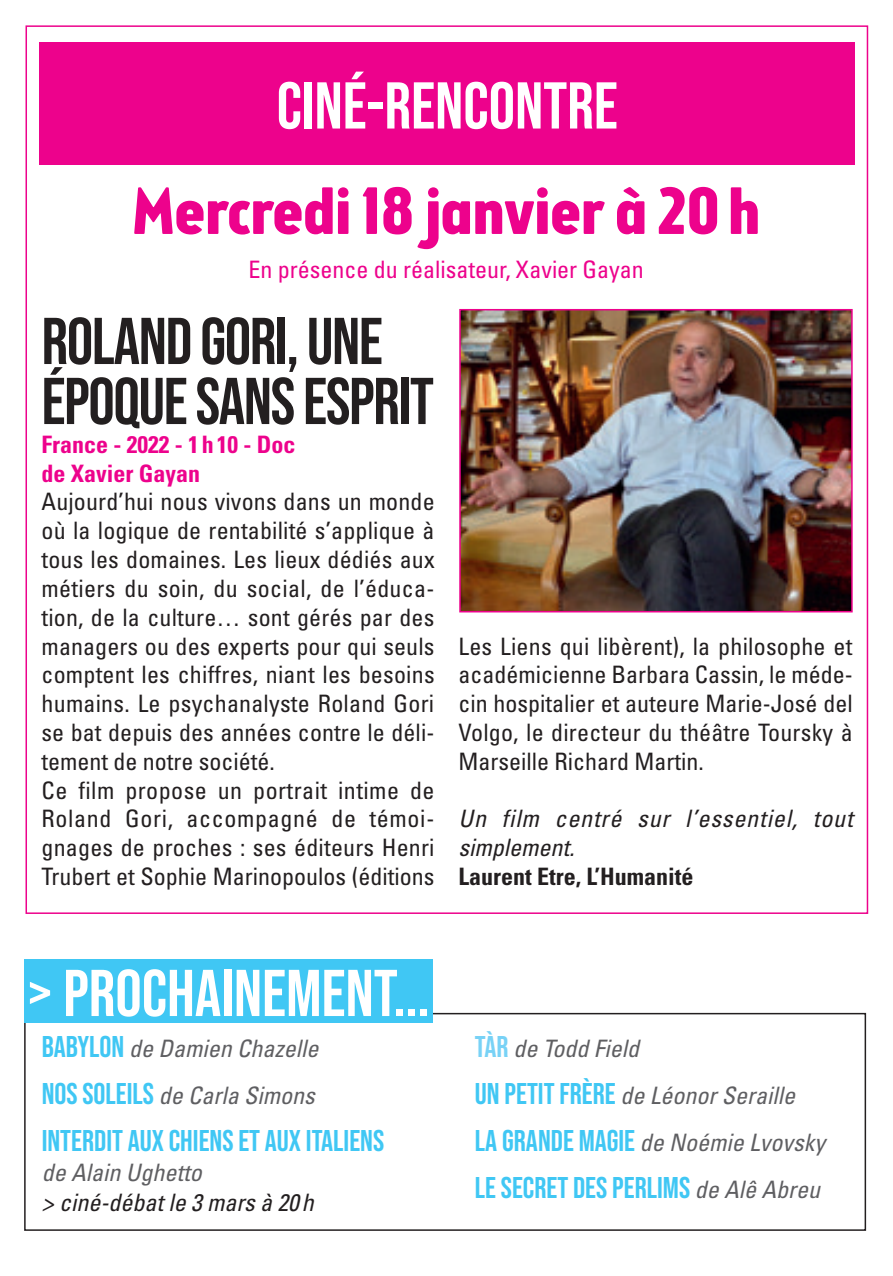
<style>
.page{position:relative;width:893px;height:1276px;background:#fff}
.page>*{position:absolute;margin:0;border:0;box-sizing:border-box;transform-origin:0 0}
.t1{font:66px "Bebas Neue";color:#fff}
.t2{font:66px/60px "Bebas Neue";letter-spacing:-.02em;color:#231f20}
.t3{font:700 66px "Brooklyn Samuels Four";color:#ed028c}
.t4{font:30px "Bebas Neue";color:#40c7f4}
.t5{font:condensed 24px/28.8px "Univers";color:#231f20;text-align:justify}
.t6{font:italic condensed 24px "Univers";color:#5f5f62}
.t7{font:italic condensed 24px/28.8px "Univers";letter-spacing:.035em;color:#231f20}
.t8{font:condensed 24px "Univers";color:#ed028c}
.t9{font:700 condensed 24px "Univers";color:#ed028c}
.t10{font:700 condensed 24px "Univers";color:#231f20}
.t11{font:italic condensed 24px "Univers";color:#231f20}
.s1{font-family:"Bebas Neue";font-style:normal;font-stretch:normal;font-size:30px;color:#40c7f4}
.s2{font-family:"Bebas Neue";font-style:normal;font-stretch:normal;font-size:30px;color:#78d2f6}
.s3{font-family:"Univers";font-style:italic;font-stretch:condensed;font-size:24px;color:#5f5f62}
</style>
<div class="page">
<img style="left:462px;top:312px;width:388px;height:297px">
<div style="left:459px;top:309px;width:394px;height:303px;border:2px solid #ed028c"></div>
<div style="left:39px;top:43px;width:816px;height:122px;background:#ed028c"></div>
<div style="left:24px;top:1013px;width:842px;height:217px;border:2px solid #231f20"></div>
<div style="left:24px;top:959px;width:408px;height:64px;background:#40c7f4"></div>
<p class="t1" style="left:277px;top:68px;width:343px">CINÉ-RENCONTRE</p>
<p class="t3" style="left:132px;top:173px;width:629px">Mercredi 18 janvier à 20h</p>
<p class="t8" style="left:248px;top:254px;width:397px">En présence du réalisateur, Xavier Gayan</p>
<p class="t2" style="left:42px;top:310px;width:394px">ROLAND GORI, UNE<br>ÉPOQUE SANS ESPRIT</p>
<p class="t9" style="left:42px;top:429px;width:255px">France - 2022 - 1h10 - Doc</p>
<p class="t9" style="left:42px;top:458px;width:160px">de Xavier Gayan</p>
<p class="t5" style="left:42px;top:487px;width:395px">Aujourd’hui nous vivons dans un monde où la logique de rentabilité s’applique à tous les domaines. Les lieux dédiés aux métiers du soin, du social, de l’éduca&shy;tion, de la culture… sont gérés par des managers ou des experts pour qui seuls comptent les chiffres, niant les besoins humains. Le psychanalyste Roland Gori se bat depuis des années contre le déli&shy;tement de notre société.</p>
<p class="t5" style="left:42px;top:775px;width:395px">Ce film propose un portrait intime de Roland Gori, accompagné de témoi&shy;gnages de proches : ses éditeurs Henri Trubert et Sophie Marinopoulos (éditions</p>
<p class="t5" style="left:458px;top:631px;width:396px">Les Liens qui libèrent), la philosophe et académicienne Barbara Cassin, le méde&shy;cin hospitalier et auteure Marie-José del Volgo, le directeur du théâtre Toursky à Marseille Richard Martin.</p>
<p class="t7" style="left:458px;top:804px;width:396px">Un film centré sur l’essentiel, tout simplement.</p>
<p class="t10" style="left:458px;top:862px;width:236px">Laurent Etre, L’Humanité</p>
<p class="t1" style="left:26px;top:956px;width:405px">&gt; PROCHAINEMENT...</p>
<p class="t6" style="left:42px;top:1033px;width:278px"><span class="s1">BABYLON</span> de Damien Chazelle</p>
<p class="t6" style="left:42px;top:1080px;width:275px"><span class="s1">NOS SOLEILS</span> de Carla Simons</p>
<p class="t4" style="left:42px;top:1124px;width:344px">INTERDIT AUX CHIENS ET AUX ITALIENS</p>
<p class="t6" style="left:42px;top:1157px;width:161px">de Alain Ughetto</p>
<p class="t11" style="left:42px;top:1187px;width:274px">&gt; ciné-débat le 3 mars à 20h</p>
<p class="t6" style="left:475px;top:1033px;width:166px"><span class="s2">TÀR</span> de Todd Field</p>
<p class="t6" style="left:475px;top:1080px;width:322px"><span class="s1">UN PETIT FRÈRE</span> de Léonor Seraille</p>
<p class="t6" style="left:475px;top:1127px;width:352px"><span class="s1">LA GRANDE MAGIE</span> de Noémie Lvovsky</p>
<p class="t4" style="left:475px;top:1171px;width:347px">LE SECRET DES PERLIMS <span class="s3">de Alê Abreu</span></p>
</div>
